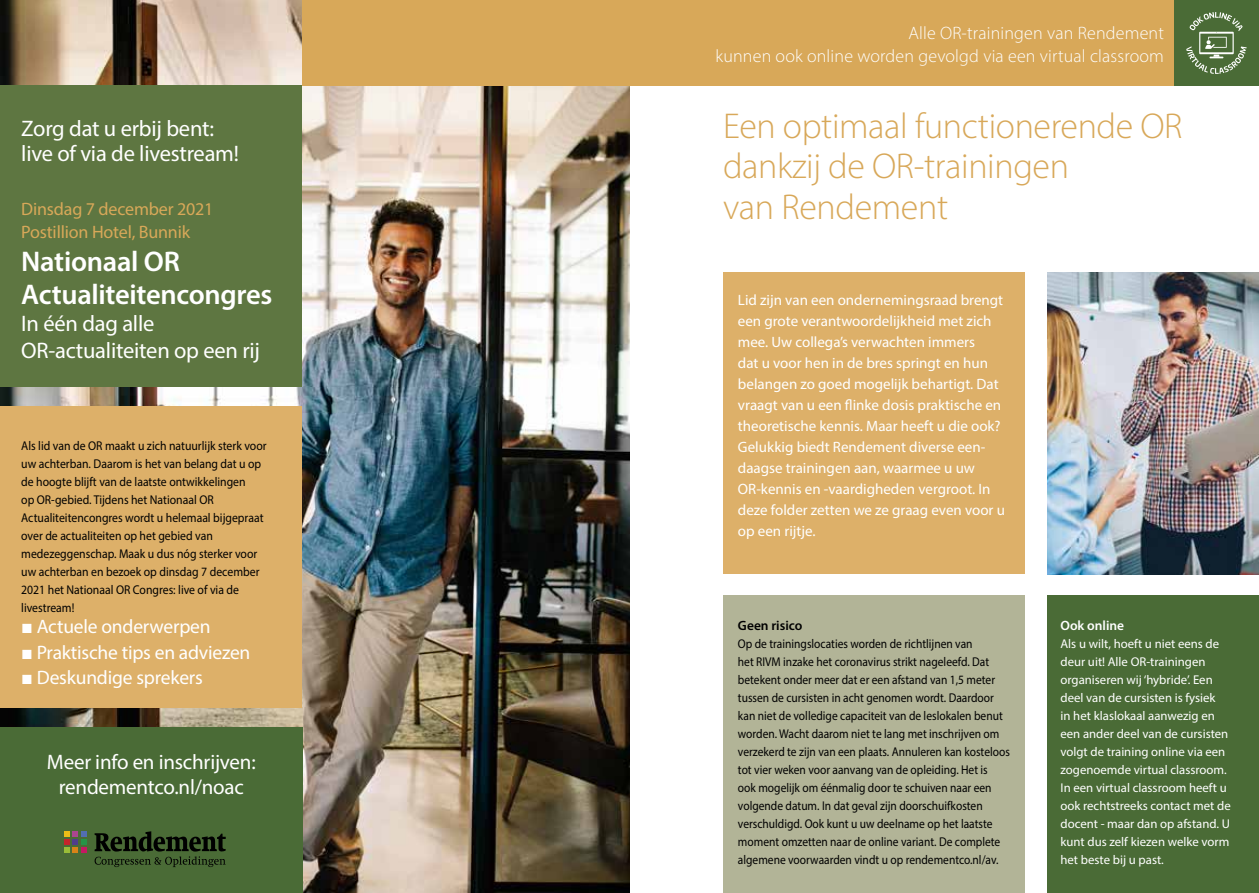
<style>
.page{position:relative;width:1259px;height:893px;background:#fff}
.page>*{position:absolute;margin:0;border:0;box-sizing:border-box;transform-origin:0 0}
.t1{font:300 36px/40.5px "Myriad Pro";letter-spacing:-.01em;color:#d8a859}
.t2{font:600 28.5px/33px "Myriad Pro";letter-spacing:-.01em;color:#fff}
.t3{font:22.5px/27px "Myriad Pro";letter-spacing:-.01em;color:#fff}
.t4{font:21px/25.5px "Myriad Pro";letter-spacing:-.01em;color:#fff;text-align:center}
.t5{font:19.5px "Myriad Pro";letter-spacing:-.01em;color:#fff}
.t6{font:300 18px/22.5px "Myriad Pro";letter-spacing:.01em;color:#fff;text-align:right}
.t7{font:18px/22.5px "Myriad Pro";letter-spacing:-.01em;color:#d8a859}
.t8{font:15px/21px "Myriad Pro";color:#fff}
.t9{font:600 13.5px "Myriad Pro";color:#000}
.t10{font:600 13.5px "Myriad Pro";color:#fff}
.t11{font:12.75px/18px "Myriad Pro";color:#000;scale:.9 1}
.t12{font:12.75px/18px "Myriad Pro";color:#000;scale:.92 1}
.t13{font:12.75px/18px "Myriad Pro";color:#fff}
.s1{font-family:"Arial GEO"}
</style>
<div class="page">
<img style="left:0;top:0;width:629px;height:893px">
<img style="left:1047px;top:272px;width:212px;height:302px">
<div style="left:1047px;top:595px;width:212px;height:298px;background:#4a6b36"></div>
<div style="left:723px;top:272px;width:302px;height:302px;background:#ddb069"></div>
<div style="left:723px;top:595px;width:302px;height:298px;background:#b2b497"></div>
<div style="left:1174px;top:0;width:85px;height:85px;background:#4a6b36"></div>
<div style="left:302px;top:0;width:872px;height:85px;background:#d8a859"></div>
<svg style="left:1186px;top:12px;width:60px;height:62px"></svg>
<div style="left:0;top:85px;width:302px;height:302px;background:#5e7641"></div>
<div style="left:0;top:406px;width:302px;height:302px;background:#ddb069"></div>
<div style="left:0;top:727px;width:303px;height:166px;background:#4a6b36"></div>
<svg style="left:65px;top:831px;width:21px;height:22px"></svg>
<svg style="left:95px;top:831px;width:131px;height:36px"></svg>
<h3 class="t3" style="left:21px;top:115px;width:219px;line-height:25.5px">Zorg dat u erbij bent: live of via de livestream!</h3>
<h3 class="t7" style="left:21px;top:198px;width:194px">Dinsdag 7 december 2021<br>Postillion Hotel, Bunnik</h3>
<h2 class="t2" style="left:21px;top:244px;width:253px">Nationaal OR<br>Actualiteitencongres</h2>
<h3 class="t3" style="left:21px;top:310px;width:240px">In één dag alle<br>OR-actualiteiten op een rij</h3>
<p class="t12" style="left:21px;top:437px;width:268px">Als lid van de OR maakt u zich natuurlijk sterk voor uw achterban. Daarom is het van belang dat u op de hoogte blijft van de laatste ontwikkelingen<br>op OR-gebied. Tijdens het Nationaal OR Actualiteitencongres wordt u helemaal bijgepraat over de actualiteiten op het gebied van medezeggenschap. Maak u dus nóg sterker voor uw achterban en bezoek op dinsdag 7 december 2021 het Nationaal OR Congres: live of via de livestream!</p>
<h3 class="t5" style="left:21px;top:615px;width:191px"><span class="s1">■</span> Actuele onderwerpen</h3>
<h3 class="t5" style="left:21px;top:640px;width:231px"><span class="s1">■</span> Praktische tips en adviezen</h3>
<h3 class="t5" style="left:21px;top:666px;width:183px"><span class="s1">■</span> Deskundige sprekers</h3>
<h3 class="t4" style="left:47px;top:749px;width:210px">Meer info en inschrijven: rendementco.nl/noac</h3>
<h3 class="t6" style="left:715px;top:22px;width:450px">Alle OR-trainingen van Rendement<br>kunnen ook online worden gevolgd via een virtual classroom</h3>
<h1 class="t1" style="left:723px;top:105px;width:461px">Een optimaal functionerende OR dankzij de OR-trainingen<br>van Rendement</h1>
<p class="t8" style="left:738px;top:290px;width:268px">Lid zijn van een ondernemingsraad brengt een grote verantwoordelijkheid met zich mee. Uw collega’s verwachten immers<br>dat u voor hen in de bres springt en hun belangen zo goed mogelijk behartigt. Dat vraagt van u een flinke dosis praktische en theoretische kennis. Maar heeft u die ook?<br>Gelukkig biedt Rendement diverse een&shy;daagse trainingen aan, waarmee u uw OR-kennis en -vaardigheden vergroot. In deze folder zetten we ze graag even voor u op een rijtje.</p>
<p class="t9" style="left:738px;top:617px;width:66px">Geen risico</p>
<p class="t11" style="left:738px;top:635px;width:304px">Op de trainingslocaties worden de richtlijnen van<br>het RIVM inzake het coronavirus strikt nageleefd. Dat betekent onder meer dat er een afstand van 1,5 meter tussen de cursisten in acht genomen wordt. Daardoor kan niet de volledige capaciteit van de leslokalen benut worden. Wacht daarom niet te lang met inschrijven om verzekerd te zijn van een plaats. Annuleren kan kosteloos tot vier weken voor aanvang van de opleiding. Het is<br>ook mogelijk om éénmalig door te schuiven naar een volgende datum. In dat geval zijn doorschuifkosten verschuldigd. Ook kunt u uw deelname op het laatste moment omzetten naar de online variant. De complete algemene voorwaarden vindt u op rendementco.nl/av.</p>
<p class="t10" style="left:1060px;top:617px;width:65px">Ook online</p>
<p class="t13" style="left:1060px;top:635px;width:172px">Als u wilt, hoeft u niet eens de deur uit! Alle OR-trainingen organiseren wij ‘hybride’. Een deel van de cursisten is fysiek<br>in het klaslokaal aanwezig en een ander deel van de cursisten volgt de training online via een zogenoemde virtual classroom.<br>In een virtual classroom heeft u ook rechtstreeks contact met de docent - maar dan op afstand. U kunt dus zelf kiezen welke vorm het beste bij u past.</p>
</div>
